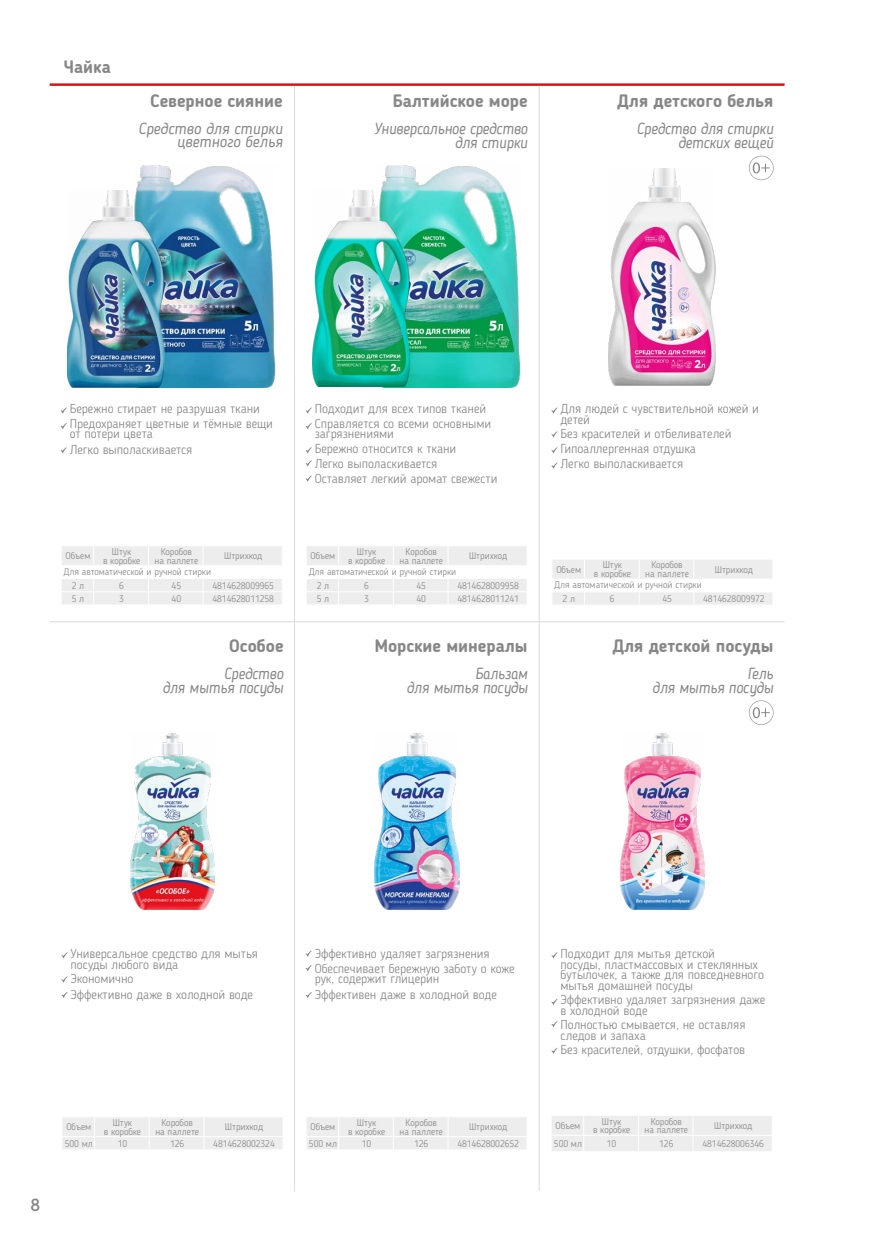
<style>
.page{position:relative;width:874px;height:1241px;background:#fff}
.page>*{position:absolute;margin:0;border:0;box-sizing:border-box;transform-origin:0 0}
.t1{font:700 17.5px "Blogger Sans";color:#878787}
.t2{font:500 17.5px "Blogger Sans";color:#878787}
.t3{font:italic 15.75px/14px "Blogger Sans";letter-spacing:-.01em;color:#878787;text-align:right;scale:.96 1}
.t4{font:italic 15.58px/12.8px "Blogger Sans";color:#878787;text-align:right}
.t5{font:300 12.6px/10.5px "Blogger Sans";color:#878787}
.t6{font:300 9.45px/8.6px "Blogger Sans";color:#878787;text-align:center}
</style>
<div class="page">
<hr style="left:50px;top:83px;width:734px;height:3px;background:#cd1719">
<hr style="left:50px;top:621px;width:734px;height:1px;background:#dadada">
<hr style="left:294px;top:86px;width:1px;height:1105px;background:#dadada">
<hr style="left:538px;top:86px;width:1px;height:1104px;background:#dadada">
<svg style="left:61px;top:407px;width:6px;height:6px"></svg>
<svg style="left:61px;top:423px;width:6px;height:6px"></svg>
<svg style="left:61px;top:447px;width:6px;height:6px"></svg>
<div style="left:62px;top:546px;width:220px;height:19px;background:#ededed"></div>
<div style="left:62px;top:579px;width:220px;height:25px;background:#ededed"></div>
<img style="left:136px;top:166px;width:140px;height:221px">
<img style="left:67px;top:190px;width:98px;height:197px">
<svg style="left:551px;top:407px;width:6px;height:6px"></svg>
<svg style="left:551px;top:431px;width:6px;height:6px"></svg>
<svg style="left:551px;top:447px;width:6px;height:6px"></svg>
<svg style="left:551px;top:462px;width:6px;height:6px"></svg>
<div style="left:552px;top:560px;width:220px;height:19px;background:#ededed"></div>
<hr style="left:693px;top:578px;width:80px;height:1px;background:#fff">
<div style="left:552px;top:592px;width:220px;height:13px;background:#ededed"></div>
<hr style="left:693px;top:604px;width:80px;height:1px;background:#fff">
<svg style="left:749px;top:155px;width:24px;height:25px"></svg>
<img style="left:608px;top:169px;width:107px;height:216px">
<svg style="left:61px;top:952px;width:7px;height:6px"></svg>
<svg style="left:61px;top:976px;width:7px;height:6px"></svg>
<svg style="left:61px;top:992px;width:7px;height:5px"></svg>
<div style="left:62px;top:1117px;width:220px;height:32px;background:#ededed"></div>
<img style="left:130px;top:733px;width:85px;height:176px">
<svg style="left:305px;top:951px;width:6px;height:5px"></svg>
<svg style="left:305px;top:965px;width:6px;height:6px"></svg>
<svg style="left:305px;top:992px;width:6px;height:6px"></svg>
<div style="left:307px;top:1117px;width:220px;height:32px;background:#ededed"></div>
<img style="left:374px;top:733px;width:85px;height:176px">
<svg style="left:551px;top:952px;width:6px;height:6px"></svg>
<svg style="left:551px;top:1021px;width:6px;height:6px"></svg>
<svg style="left:551px;top:999px;width:6px;height:5px"></svg>
<div style="left:552px;top:1116px;width:220px;height:35px;background:#ededed"></div>
<img style="left:620px;top:733px;width:84px;height:176px">
<svg style="left:748px;top:700px;width:25px;height:24px"></svg>
<svg style="left:551px;top:1048px;width:6px;height:5px"></svg>
<svg style="left:305px;top:408px;width:6px;height:5px"></svg>
<svg style="left:305px;top:423px;width:6px;height:6px"></svg>
<svg style="left:305px;top:447px;width:6px;height:6px"></svg>
<svg style="left:305px;top:460px;width:6px;height:6px"></svg>
<svg style="left:305px;top:476px;width:6px;height:5px"></svg>
<div style="left:307px;top:546px;width:220px;height:19px;background:#ededed"></div>
<div style="left:307px;top:579px;width:220px;height:25px;background:#ededed"></div>
<img style="left:381px;top:166px;width:140px;height:221px">
<img style="left:312px;top:190px;width:99px;height:197px">
<h1 class="t1" style="left:64px;top:56px;width:49px">Чайка</h1>
<h1 class="t1" style="left:150px;top:90px;width:133px">Северное сияние</h1>
<p class="t4" style="left:138px;top:122px;width:146px">Средство для стирки цветного белья</p>
<h1 class="t1" style="left:392px;top:90px;width:136px">Балтийское море</h1>
<p class="t3" style="left:374px;top:122px;width:161px">Универсальное средство для стирки</p>
<h1 class="t1" style="left:617px;top:90px;width:158px">Для детского белья</h1>
<p class="t3" style="left:636px;top:122px;width:144px">Средство для стирки детских вещей</p>
<p class="t5" style="left:70px;top:402px;width:204px;line-height:14.5px">Бережно стирает не разрушая ткани<br>Предохраняет цветные и тёмные вещи</p>
<p class="t5" style="left:70px;top:426px;width:124px;line-height:15.4px">от потери цвета<br>Легко выполаскивается</p>
<p class="t6" style="left:66px;top:551px;width:26px">Объем</p>
<p class="t6" style="left:103px;top:547px;width:39px">Штук<br>в коробке</p>
<p class="t6" style="left:154px;top:547px;width:45px">Коробов<br>на паллете</p>
<p class="t6" style="left:224px;top:551px;width:40px">Штрихкод</p>
<p class="t6" style="left:72px;top:564px;width:141px;line-height:13.8px;text-align:left;text-indent:-8px">Для автоматической и ручной стирки<br>2 л</p>
<p class="t6" style="left:119px;top:581px;width:6px">6</p>
<p class="t6" style="left:171px;top:581px;width:11px">45</p>
<p class="t6" style="left:212px;top:581px;width:63px">4814628009965</p>
<p class="t6" style="left:72px;top:594px;width:14px">5 л</p>
<p class="t6" style="left:119px;top:594px;width:6px">3</p>
<p class="t6" style="left:171px;top:594px;width:11px">40</p>
<p class="t6" style="left:212px;top:594px;width:63px">4814628011258</p>
<h1 class="t1" style="left:229px;top:635px;width:56px">Особое</h1>
<p class="t3" style="left:162px;top:666px;width:128px">Средство<br>для мытья посуды</p>
<p class="t5" style="left:314px;top:402px;width:178px;line-height:14.5px">Подходит для всех типов тканей<br>Справляется со всеми основными</p>
<p class="t5" style="left:314px;top:426px;width:184px;line-height:14.9px">загрязнениями<br>Бережно относится к ткани<br>Легко выполаскивается<br>Оставляет легкий аромат свежести</p>
<p class="t6" style="left:310px;top:551px;width:26px">Объем</p>
<p class="t6" style="left:348px;top:547px;width:39px">Штук<br>в коробке</p>
<p class="t6" style="left:399px;top:547px;width:45px">Коробов<br>на паллете</p>
<p class="t6" style="left:469px;top:551px;width:40px">Штрихкод</p>
<p class="t6" style="left:316px;top:564px;width:141px;line-height:13.8px;text-align:left;text-indent:-8px">Для автоматической и ручной стирки<br>2 л</p>
<p class="t6" style="left:364px;top:581px;width:6px">6</p>
<p class="t6" style="left:416px;top:581px;width:11px">45</p>
<p class="t6" style="left:457px;top:581px;width:63px">4814628009958</p>
<p class="t6" style="left:316px;top:594px;width:14px">5 л</p>
<p class="t6" style="left:364px;top:594px;width:6px">3</p>
<p class="t6" style="left:416px;top:594px;width:11px">40</p>
<p class="t6" style="left:457px;top:594px;width:63px">4814628011241</p>
<h1 class="t1" style="left:374px;top:635px;width:154px">Морские минералы</h1>
<p class="t3" style="left:406px;top:666px;width:128px">Бальзам<br>для мытья посуды</p>
<p class="t5" style="left:560px;top:404px;width:200px">Для людей с чувствительной кожей и детей</p>
<p class="t5" style="left:560px;top:426px;width:172px;line-height:15px">Без красителей и отбеливателей<br>Гипоаллергенная отдушка<br>Легко выполаскивается</p>
<p class="t6" style="left:556px;top:565px;width:26px">Объем</p>
<p class="t6" style="left:593px;top:560px;width:39px">Штук<br>в коробке</p>
<p class="t6" style="left:645px;top:560px;width:45px">Коробов<br>на паллете</p>
<p class="t6" style="left:714px;top:565px;width:40px">Штрихкод</p>
<p class="t6" style="left:562px;top:578px;width:141px;line-height:13.8px;text-align:left;text-indent:-8px">Для автоматической и ручной стирки<br>2 л</p>
<p class="t6" style="left:609px;top:594px;width:6px">6</p>
<p class="t6" style="left:662px;top:594px;width:11px">45</p>
<p class="t6" style="left:702px;top:594px;width:63px">4814628009972</p>
<h1 class="t1" style="left:612px;top:635px;width:162px">Для детской посуды</h1>
<p class="t3" style="left:652px;top:666px;width:128px">Гель<br>для мытья посуды</p>
<p class="t5" style="left:71px;top:948px;width:189px">Универсальное средство для мытья посуды любого вида</p>
<p class="t5" style="left:71px;top:970px;width:184px;line-height:15.4px">Экономично<br>Эффективно даже в холодной воде</p>
<p class="t5" style="left:314px;top:946px;width:201px;line-height:14.5px">Эффективно удаляет загрязнения<br>Обеспечивает бережную заботу о коже</p>
<p class="t5" style="left:314px;top:970px;width:183px;line-height:15.4px">рук, содержит глицерин<br>Эффективен даже в холодной воде</p>
<h1 class="t2" style="left:31px;top:1193px;width:11px">8</h1>
<p class="t6" style="left:66px;top:1122px;width:26px">Объем</p>
<p class="t6" style="left:104px;top:1118px;width:39px">Штук<br>в коробке</p>
<p class="t6" style="left:155px;top:1118px;width:45px">Коробов<br>на паллете</p>
<p class="t6" style="left:225px;top:1122px;width:40px">Штрихкод</p>
<p class="t6" style="left:65px;top:1139px;width:30px">500 мл</p>
<p class="t6" style="left:118px;top:1139px;width:11px">10</p>
<p class="t6" style="left:170px;top:1139px;width:16px">126</p>
<p class="t6" style="left:213px;top:1139px;width:63px">4814628002324</p>
<p class="t6" style="left:310px;top:1122px;width:26px">Объем</p>
<p class="t6" style="left:348px;top:1118px;width:39px">Штук<br>в коробке</p>
<p class="t6" style="left:399px;top:1118px;width:45px">Коробов<br>на паллете</p>
<p class="t6" style="left:469px;top:1122px;width:40px">Штрихкод</p>
<p class="t6" style="left:309px;top:1139px;width:30px">500 мл</p>
<p class="t6" style="left:361px;top:1139px;width:11px">10</p>
<p class="t6" style="left:414px;top:1139px;width:16px">126</p>
<p class="t6" style="left:457px;top:1139px;width:63px">4814628002652</p>
<p class="t5" style="left:560px;top:948px;width:205px">Подходит для мытья детской<br>посуды, пластмассовых и стеклянных бутылочек, а также для повседневного мытья домашней посуды</p>
<p class="t5" style="left:560px;top:994px;width:206px">Эффективно удаляет загрязнения даже в холодной воде</p>
<p class="t5" style="left:560px;top:1019px;width:186px">Полностью смывается, не оставляя следов и запаха</p>
<p class="t5" style="left:560px;top:1044px;width:186px">Без красителей, отдушки, фосфатов</p>
<p class="t6" style="left:555px;top:1121px;width:26px">Объем</p>
<p class="t6" style="left:592px;top:1116px;width:39px">Штук<br>в коробке</p>
<p class="t6" style="left:644px;top:1116px;width:45px">Коробов<br>на паллете</p>
<p class="t6" style="left:713px;top:1121px;width:40px">Штрихкод</p>
<p class="t6" style="left:553px;top:1139px;width:30px">500 мл</p>
<p class="t6" style="left:606px;top:1139px;width:11px">10</p>
<p class="t6" style="left:659px;top:1139px;width:16px">126</p>
<p class="t6" style="left:702px;top:1139px;width:63px">4814628006346</p>
</div>
